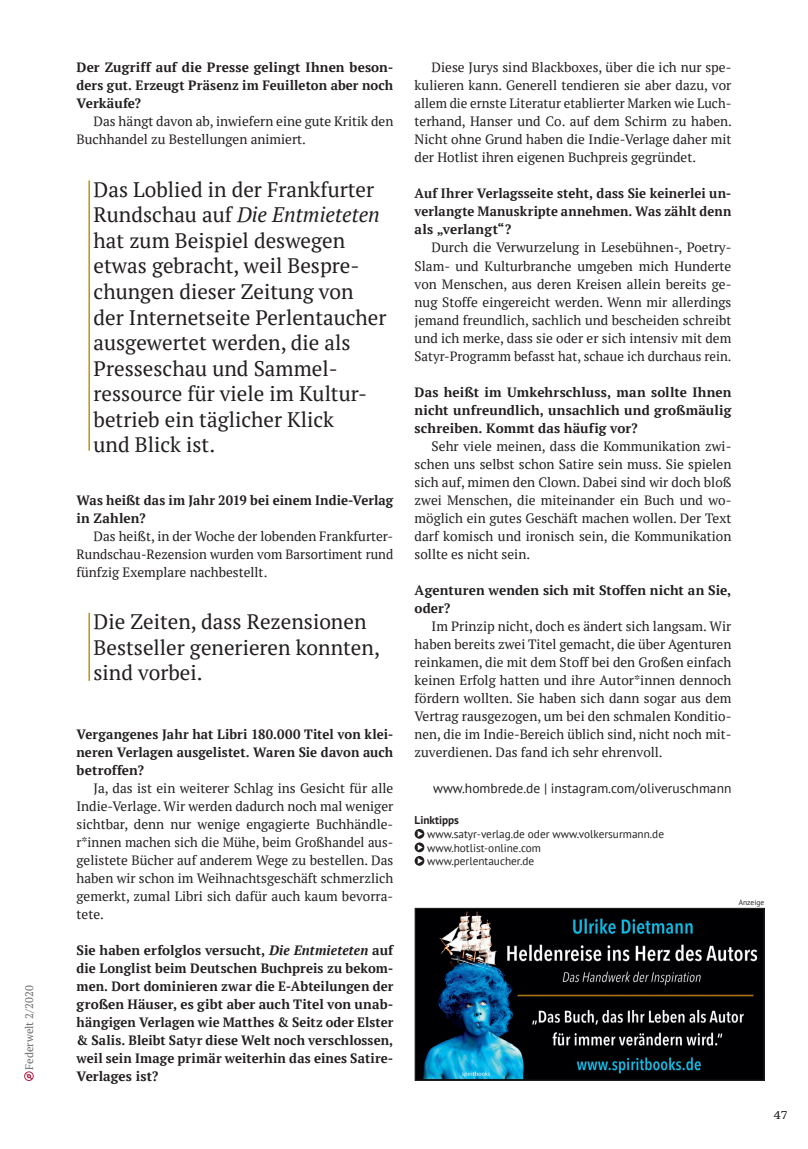
<style>
.page{position:relative;width:808px;height:1149px;background:#fff}
.page>*{position:absolute;margin:0;border:0;box-sizing:border-box;transform-origin:0 0}
.t1{font:21px/25.5px "PT Serif";color:#231f20}
.t2{font:13.5px/18px "PT Serif";color:#231f20;text-align:justify}
.t3{font:700 13.5px/18px "PT Serif";letter-spacing:.005em;color:#231f20;text-align:justify}
.t4{font:13.5px "PT Sans";color:#231f20}
.t5{font:11.25px/13.5px "PT Sans";color:#231f20}
.t6{font:700 11.25px "PT Sans";color:#231f20}
.t7{font:11.25px "PT Serif Caption";color:#231f20}
.t8{font:10.95px "PT Serif";color:#6c6d70}
.t9{font:7.5px "PT Sans";color:#231f20}
.s1{font-style:italic}
</style>
<div class="page">
<svg style="left:24px;top:1071px;width:10px;height:9px"></svg>
<svg style="left:415px;top:828px;width:9px;height:10px"></svg>
<svg style="left:418px;top:830px;width:5px;height:6px"></svg>
<svg style="left:415px;top:842px;width:9px;height:10px"></svg>
<svg style="left:418px;top:844px;width:5px;height:6px"></svg>
<svg style="left:415px;top:855px;width:9px;height:10px"></svg>
<svg style="left:418px;top:857px;width:5px;height:6px"></svg>
<hr style="left:88px;top:180px;width:2px;height:270px;background:#b29333">
<hr style="left:88px;top:612px;width:2px;height:68px;background:#b29333">
<img style="left:417px;top:909px;width:346px;height:169px">
<div style="left:415px;top:907px;width:350px;height:173px;border:1px solid #231f20"></div>
<p class="t8" style="left:22px;top:1069px;width:86px;rotate:-90deg">Federwelt 2/2020</p>
<p class="t3" style="left:77px;top:58px;width:318px">Der Zugriff auf die Presse gelingt Ihnen beson&shy;ders gut. Erzeugt Präsenz im Feuilleton aber noch Verkäufe?</p>
<p class="t2" style="left:77px;top:112px;width:318px;text-indent:17px">Das hängt davon ab, inwiefern eine gute Kritik den<br>Buchhandel zu Bestellungen animiert.</p>
<p class="t1" style="left:94px;top:176px;width:294px">Das Loblied in der Frankfurter<br>Rundschau auf <span class="s1">Die Entmieteten </span>hat zum Beispiel deswegen etwas gebracht, weil Bespre&shy;chungen dieser Zeitung von der Internetseite Perlentaucher ausgewertet werden, die als<br>Presseschau und Sammel&shy;ressource für viele im Kultur&shy;betrieb ein täglicher Klick<br>und Blick ist.</p>
<p class="t3" style="left:77px;top:490px;width:318px">Was heißt das im Jahr 2019 bei einem Indie-Verlag in Zahlen?</p>
<p class="t2" style="left:77px;top:526px;width:318px;text-align:left;text-indent:17px">Das heißt, in der Woche der lobenden Frankfurter-<br>Rundschau-Rezension wurden vom Barsortiment rund fünfzig Exemplare nachbestellt.</p>
<h1 class="t1" style="left:94px;top:608px;width:288px">Die Zeiten, dass Rezensionen<br>Bestseller generieren konnten, sind vorbei.</h1>
<p class="t3" style="left:77px;top:724px;width:318px">Vergangenes Jahr hat Libri 180.000 Titel von klei&shy;neren Verlagen ausgelistet. Waren Sie davon auch betroffen?</p>
<p class="t2" style="left:77px;top:778px;width:318px;text-indent:17px">Ja, das ist ein weiterer Schlag ins Gesicht für alle Indie-Verlage. Wir werden dadurch noch mal weniger sichtbar, denn nur wenige engagierte Buchhändle&shy;r*innen machen sich die Mühe, beim Großhandel aus&shy;gelistete Bücher auf anderem Wege zu bestellen. Das haben wir schon im Weihnachtsgeschäft schmerzlich gemerkt, zumal Libri sich dafür auch kaum bevorra&shy;tete.</p>
<p class="t3" style="left:77px;top:940px;width:318px;text-align:left">Sie haben erfolglos versucht, <span class="s1">Die Entmieteten</span> auf die Longlist beim Deutschen Buchpreis zu bekom&shy;men. Dort dominieren zwar die E-Abteilungen der großen Häuser, es gibt aber auch Titel von unab&shy;hängigen Verlagen wie Matthes &amp; Seitz oder Elster &amp; Salis. Bleibt Satyr diese Welt noch verschlossen, weil sein Image primär weiterhin das eines Satire-Verlages ist?</p>
<p class="t2" style="left:415px;top:58px;width:319px;text-indent:17px">Diese Jurys sind Blackboxes, über die ich nur spe&shy;kulieren kann. Generell tendieren sie aber dazu, vor allem die ernste Literatur etablierter Marken wie Luch&shy;terhand, Hanser und Co. auf dem Schirm zu haben.<br>Nicht ohne Grund haben die Indie-Verlage daher mit der Hotlist ihren eigenen Buchpreis gegründet.</p>
<p class="t3" style="left:415px;top:184px;width:318px">Auf Ihrer Verlagsseite steht, dass Sie keinerlei un&shy;verlangte Manuskripte annehmen. Was zählt denn als „verlangt“?</p>
<p class="t2" style="left:415px;top:238px;width:318px;text-align:left;text-indent:17px">Durch die Verwurzelung in Lesebühnen-, Poetry-Slam- und Kulturbranche umgeben mich Hunderte von Menschen, aus deren Kreisen allein bereits ge&shy;nug Stoffe eingereicht werden. Wenn mir allerdings jemand freundlich, sachlich und bescheiden schreibt und ich merke, dass sie oder er sich intensiv mit dem Satyr-Programm befasst hat, schaue ich durchaus rein.</p>
<p class="t3" style="left:415px;top:382px;width:318px">Das heißt im Umkehrschluss, man sollte Ihnen nicht unfreundlich, unsachlich und großmäulig schreiben. Kommt das häufig vor?</p>
<p class="t2" style="left:415px;top:436px;width:318px;text-indent:17px">Sehr viele meinen, dass die Kommunikation zwi&shy;schen uns selbst schon Satire sein muss. Sie spielen sich auf, mimen den Clown. Dabei sind wir doch bloß zwei Menschen, die miteinander ein Buch und wo&shy;möglich ein gutes Geschäft machen wollen. Der Text darf komisch und ironisch sein, die Kommunikation sollte es nicht sein.</p>
<p class="t3" style="left:415px;top:580px;width:318px">Agenturen wenden sich mit Stoffen nicht an Sie, oder?</p>
<p class="t2" style="left:415px;top:616px;width:318px;text-indent:17px">Im Prinzip nicht, doch es ändert sich langsam. Wir haben bereits zwei Titel gemacht, die über Agenturen reinkamen, die mit dem Stoff bei den Großen einfach keinen Erfolg hatten und ihre Autor*innen dennoch fördern wollten. Sie haben sich dann sogar aus dem Vertrag rausgezogen, um bei den schmalen Konditio&shy;nen, die im Indie-Bereich üblich sind, nicht noch mit&shy;zuverdienen. Das fand ich sehr ehrenvoll.</p>
<p class="t4" style="left:433px;top:779px;width:300px">www.hombrede.de | instagram.com/oliveruschmann</p>
<p class="t6" style="left:415px;top:812px;width:46px">Linktipps</p>
<p class="t5" style="left:427px;top:826px;width:238px">www.satyr-verlag.de oder www.volkersurmann.de www.hotlist-online.com<br>www.perlentaucher.de</p>
<p class="t9" style="left:739px;top:897px;width:27px">Anzeige</p>
<p class="t7" style="left:774px;top:1107px;width:15px">47</p>
</div>
